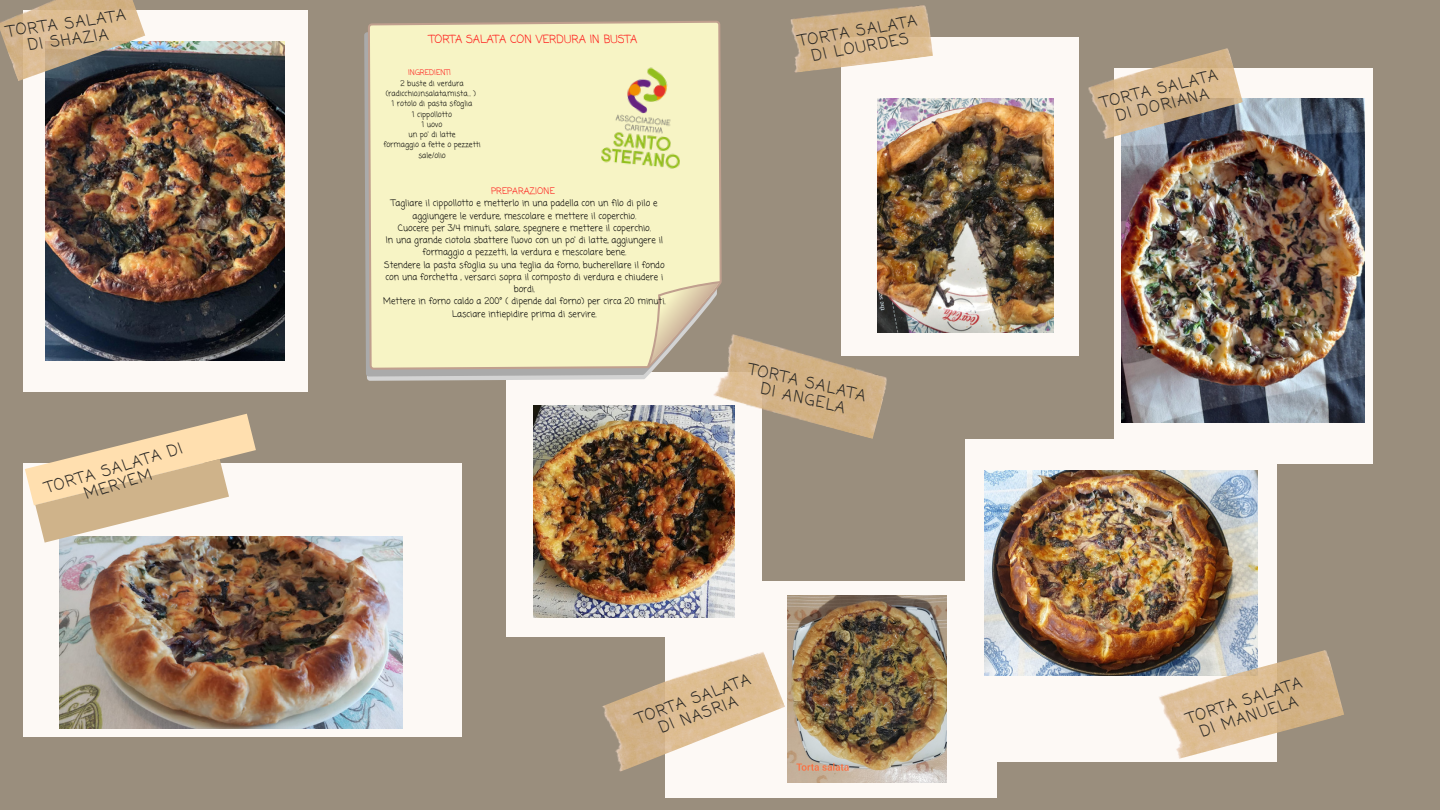
<style>
.page{position:relative;width:1440px;height:810px;background:#9a8e7d}
.page>*{position:absolute;margin:0;border:0;box-sizing:border-box;transform-origin:0 0}
.t1{font:15.6px/16.5px "Coming Soon";color:#2b2926;text-align:center}
.t2{font:11.2px "Coming Soon";color:#ff1616}
.t3{font:8.9px/12.3px "Coming Soon";color:#000;text-align:center}
.t4{font:8.9px "Coming Soon";color:#ff1616}
.t5{font:7.6px/10.3px "Coming Soon";color:#000;text-align:center}
.t6{font:7.6px "Coming Soon";color:#ff1616}
</style>
<div class="page">
<div style="left:506px;top:372px;width:256px;height:264px;background:#fdf9f5"></div>
<div style="left:666px;top:581px;width:331px;height:216px;background:#fdf9f5"></div>
<img style="left:533px;top:456px;width:202px;height:162px">
<img style="left:602px;top:644px;width:183px;height:130px">
<img style="left:787px;top:596px;width:160px;height:187px">
<div style="left:841px;top:37px;width:237px;height:319px;background:#fdf9f5"></div>
<div style="left:966px;top:439px;width:311px;height:323px;background:#fdf9f5"></div>
<img style="left:878px;top:99px;width:175px;height:234px">
<img style="left:985px;top:470px;width:273px;height:205px">
<div style="left:23px;top:464px;width:438px;height:273px;background:#fdf9f5"></div>
<img style="left:60px;top:536px;width:343px;height:193px">
<div style="left:1114px;top:68px;width:259px;height:396px;background:#fdf9f5"></div>
<img style="left:1121px;top:98px;width:243px;height:324px">
<div style="left:23px;top:10px;width:285px;height:382px;background:#fdf9f5"></div>
<img style="left:45px;top:41px;width:240px;height:320px">
<svg style="left:25px;top:414px;width:231px;height:129px"></svg>
<img style="left:0;top:0;width:145px;height:81px">
<img style="left:783px;top:327px;width:107px;height:112px">
<img style="left:790px;top:5px;width:143px;height:68px">
<img style="left:1088px;top:48px;width:155px;height:94px">
<img style="left:1150px;top:650px;width:194px;height:109px">
<svg style="left:364px;top:20px;width:419px;height:427px"></svg>
<svg style="left:639px;top:266px;width:84px;height:112px"></svg>
<img style="left:587px;top:59px;width:116px;height:116px">
<p class="t1" style="left:6px;top:24px;width:121px;rotate:-8deg">TORTA SALATA<br>DI SHAZIA</p>
<p class="t1" style="left:44px;top:481px;width:144px;rotate:-16deg">TORTA SALATA DI<br>MERYEM</p>
<p class="t2" style="left:429px;top:32px;width:210px">TORTA SALATA CON VERDURA IN BUSTA</p>
<p class="t6" style="left:408px;top:68px;width:44px">INGREDIENTI</p>
<p class="t5" style="left:386px;top:78px;width:92px">2 buste di verdura (radicchio,insalata,mista… )</p>
<p class="t5" style="left:392px;top:99px;width:82px">1 rotolo di pasta sfoglia</p>
<p class="t5" style="left:412px;top:109px;width:41px">1 cippollotto</p>
<p class="t5" style="left:422px;top:120px;width:22px">1 uovo</p>
<p class="t5" style="left:408px;top:130px;width:49px">un po' di latte</p>
<p class="t5" style="left:383px;top:140px;width:99px">formaggio a fette o pezzetti</p>
<p class="t5" style="left:418px;top:150px;width:29px">sale/olio</p>
<p class="t4" style="left:491px;top:185px;width:65px">PREPARAZIONE</p>
<p class="t3" style="left:391px;top:198px;width:268px">Tagliare il cippollotto e metterlo in una padella con un filo di pilo e aggiungere le verdure, mescolare e mettere il coperchio.</p>
<p class="t3" style="left:398px;top:222px;width:254px">Cuocere per 3/4 minuti, salare, spegnere e mettere il coperchio.</p>
<p class="t3" style="left:386px;top:234px;width:279px">In una grande ciotola sbattere l’uovo con un po' di latte, aggiungere il formaggio a pezzetti, la verdura e mescolare bene.</p>
<p class="t3" style="left:384px;top:259px;width:282px">Stendere la pasta sfoglia su una teglia da forno, bucherellare il fondo con una forchetta , versarci sopra il composto di verdura e chiudere i bordi.</p>
<p class="t3" style="left:383px;top:296px;width:284px">Mettere in forno caldo a 200° ( dipende dal forno) per circa 20 minuti.</p>
<p class="t3" style="left:452px;top:308px;width:146px">Lasciare intiepidire prima di servire.</p>
<p class="t1" style="left:798px;top:34px;width:121px;rotate:-10deg">TORTA SALATA<br>DI LOURDES</p>
<p class="t1" style="left:751px;top:362px;width:121px;rotate:13deg">TORTA SALATA<br>DI ANGELA</p>
<p class="t1" style="left:635px;top:712px;width:121px;rotate:-20deg">TORTA SALATA<br>DI NASRIA</p>
<p class="t1" style="left:1099px;top:96px;width:121px;rotate:-14deg">TORTA SALATA<br>DI DORIANA</p>
<p class="t1" style="left:1185px;top:712px;width:121px;rotate:-18deg">TORTA SALATA<br>DI MANUELA</p>
</div>
